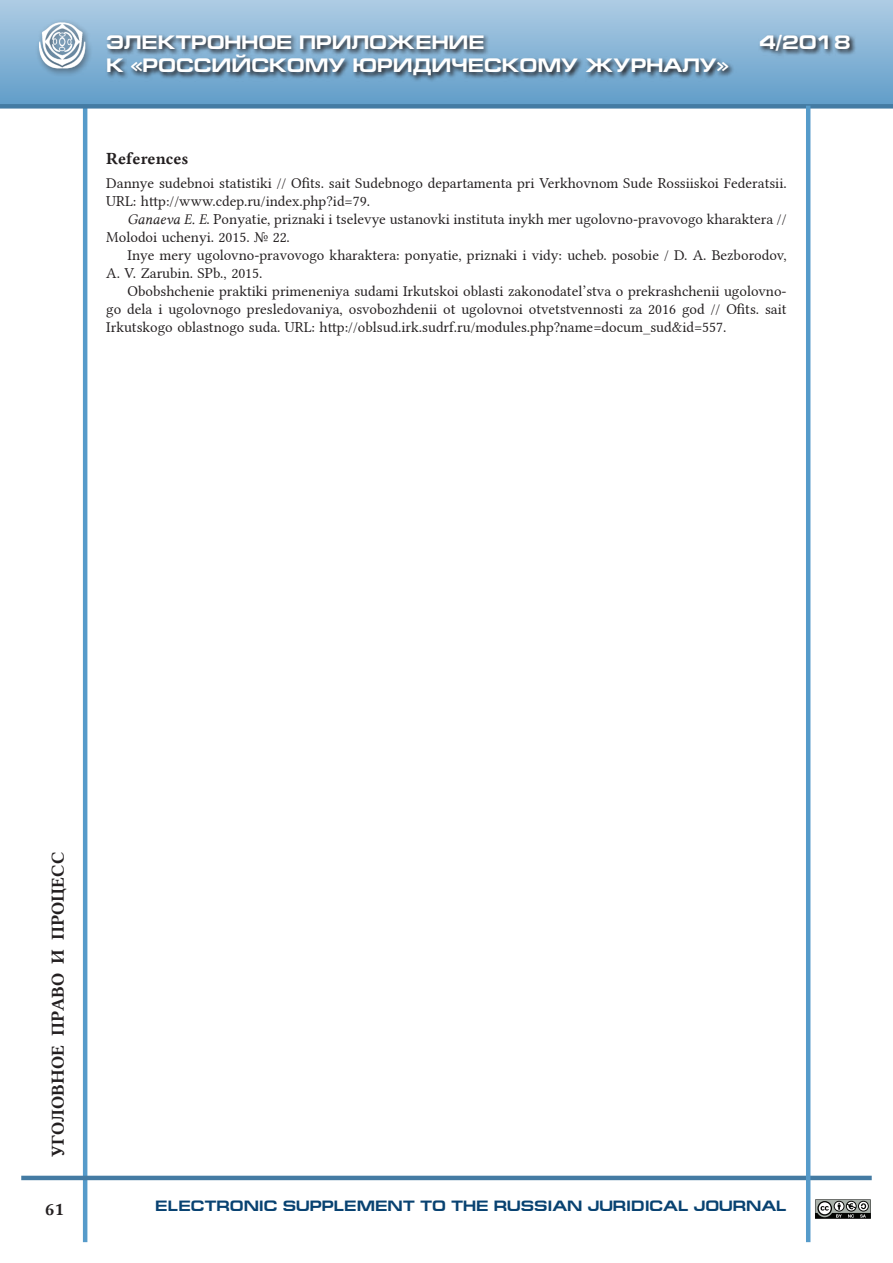
<style>
.page{position:relative;width:893px;height:1263px;background:#fff}
.page>*{position:absolute;margin:0;border:0;box-sizing:border-box;transform-origin:0 0}
.t1{font:700 19.5px "Europe Ext";color:#fff}
.t2{font:18px "Lin Libertine B";color:#231f20}
.Э-РЮЖ_библиография_з{font:16.5px "Lin Libertine B";color:#231f20}
.Э-РЮЖ__Текст_библиог{font:15px/18px "Lin Libertine";color:#231f20}
.t3{font:700 15px "Europe Ext";color:#084271}
.s1{font-family:"Lin Libertine I"}
</style>
<div class="page">
<div style="left:0;top:0;width:893px;height:106px;background:linear-gradient(to bottom,#aecce4,#619dc9)"></div>
<hr style="left:83px;top:106px;width:4px;height:1136px;background:#569bca">
<hr style="left:21px;top:1176px;width:851px;height:4px;background:#447ba3">
<div style="left:0;top:104px;width:893px;height:5px;background:#447ba3"></div>
<div style="left:35px;top:19px;width:58px;height:58px;background:#231f20;opacity:.63"></div>
<img style="left:39px;top:23px;width:49px;height:47px">
<svg style="left:105px;top:33px;width:751px;height:49px;background:#7095b1"></svg>
<hr style="left:806px;top:106px;width:4px;height:1136px;background:#569bca">
<svg style="left:815px;top:1199px;width:56px;height:20px"></svg>
<h1 class="t1" style="left:106px;top:32px;width:380px">ЭЛЕКТРОННОЕ ПРИЛОЖЕНИЕ</h1>
<h1 class="t1" style="left:759px;top:32px;width:93px">4/2018</h1>
<h1 class="t1" style="left:106px;top:55px;width:624px">К «РОССИЙСКОМУ ЮРИДИЧЕСКОМУ ЖУРНАЛУ»</h1>
<p class="Э-РЮЖ_библиография_з" style="left:106px;top:147px;width:84px">References</p>
<p class="Э-РЮЖ__Текст_библиог" style="left:106px;top:172px;width:682px">Dannye sudebnoi statistiki // Ofits. sait Sudebnogo departamenta pri Verkhovnom Sude Rossiiskoi Federatsii.<br>URL: http://www.cdep.ru/index.php?id=79.</p>
<p class="Э-РЮЖ__Текст_библиог" style="left:106px;top:208px;width:682px;text-indent:21px"><span class="s1">Ganaeva E. E</span>. Ponyatie, priznaki i tselevye ustanovki instituta inykh mer ugolovno-pravovogo kharaktera //<br>Molodoi uchenyi. 2015. № 22.</p>
<p class="Э-РЮЖ__Текст_библиог" style="left:106px;top:244px;width:682px;text-indent:21px">Inye mery ugolovno-pravovogo kharaktera: ponyatie, priznaki i vidy: ucheb. posobie / D. A. Bezborodov,<br>A. V. Zarubin. SPb., 2015.</p>
<p class="Э-РЮЖ__Текст_библиог" style="left:106px;top:280px;width:682px;text-align:justify;text-indent:21px">Obobshchenie praktiki primeneniya sudami Irkutskoi oblasti zakonodatel’stva o prekrashchenii ugolovno&shy;go dela i ugolovnogo presledovaniya, osvobozhdenii ot ugolovnoi otvetstvennosti za 2016 god // Ofits. sait Irkutskogo oblastnogo suda. URL: http://oblsud.irk.sudrf.ru/modules.php?name=docum_sud&amp;id=557.</p>
<p class="t2" style="left:46px;top:1157px;width:307px;rotate:-90deg">УГОЛОВНОЕ ПРАВО И ПРОЦЕСС</p>
<p class="t2" style="left:45px;top:1197px;width:20px">61</p>
<p class="t3" style="left:155px;top:1197px;width:633px">ELECTRONIC SUPPLEMENT TO THE RUSSIAN JURIDICAL JOURNAL</p>
</div>
